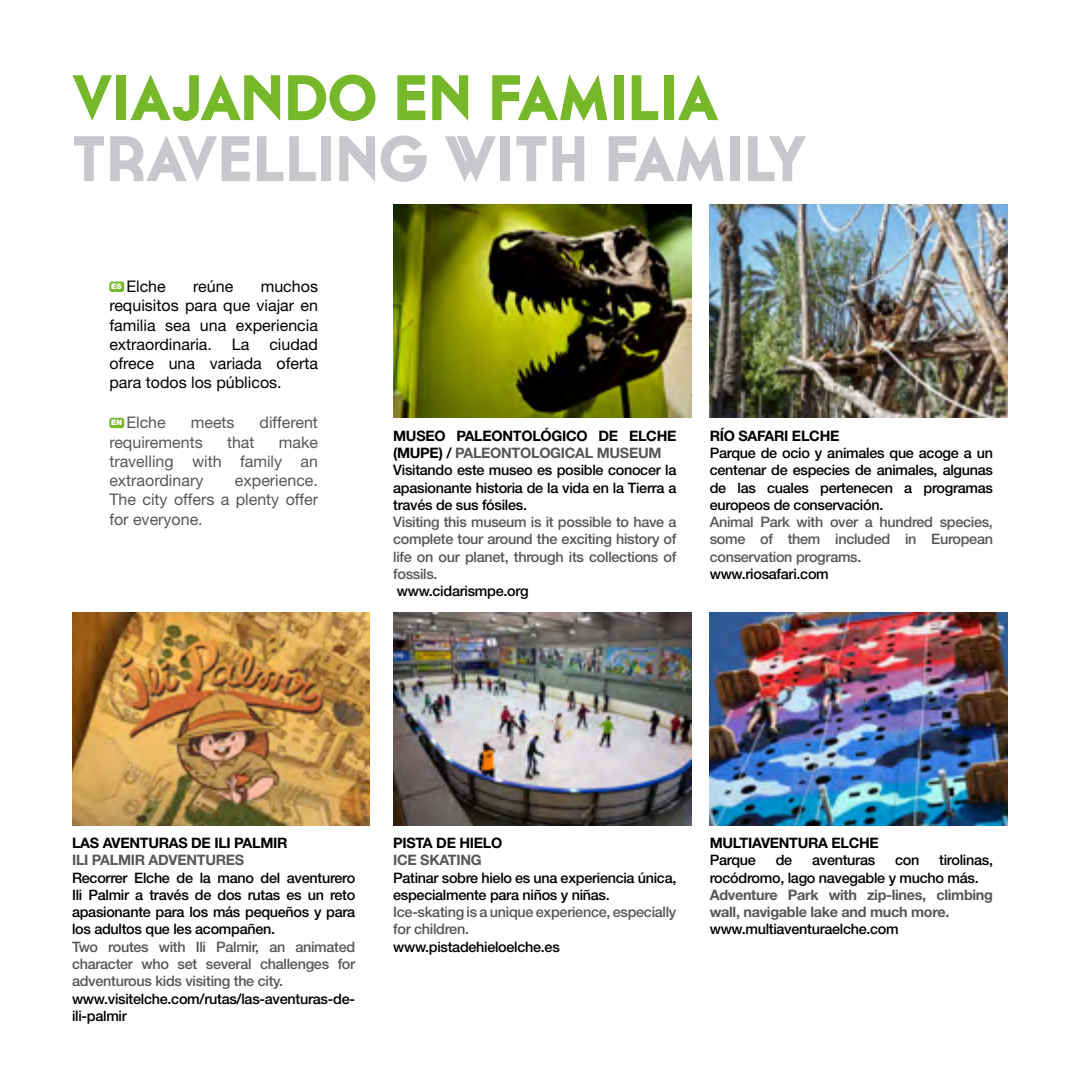
<style>
.page{position:relative;width:1078px;height:1078px;background:#fff}
.page>*{position:absolute;margin:0;border:0;box-sizing:border-box;transform-origin:0 0}
.t1{font:700 64px "Cassannet";color:#cac7cc}
.t2{font:700 64px "Cassannet";color:#76b82a}
.t3{font:16px/19.2px "Helvetica Neue LT Std";color:#000;text-align:justify}
.t4{font:16px/19.2px "Helvetica Neue LT Std";color:#575756;text-align:justify}
.t5{font:500 14.4px/17.2px "Helvetica Neue LT Std";letter-spacing:-.02em;color:#000}
.t6{font:500 14.4px/17.2px "Helvetica Neue LT Std";letter-spacing:-.02em;color:#575756;text-align:justify}
.t7{font:700 14.4px/17.2px "Helvetica Neue LT Std";letter-spacing:-.02em;color:#575756}
.t8{font:700 14.4px "Helvetica Neue LT Std";letter-spacing:-.02em;color:#000}
.t9{font:900 7.6px "Helvetica Neue LT Std";color:#fff}
.s1{font-weight:700}
.s2{font-weight:700;color:#575756}
</style>
<div class="page">
<img style="left:72px;top:612px;width:298px;height:213px">
<img style="left:393px;top:205px;width:298px;height:213px">
<img style="left:393px;top:612px;width:298px;height:213px">
<img style="left:709px;top:205px;width:298px;height:213px">
<img style="left:709px;top:612px;width:298px;height:213px">
<div style="left:109px;top:281px;width:15px;height:11px;background:#76b82a;border-radius:2px"></div>
<div style="left:109px;top:417px;width:15px;height:11px;background:#76b82a;border-radius:2px"></div>
<h1 class="t2" style="left:72px;top:60px;width:647px">VIAJANDO EN FAMILIA</h1>
<h1 class="t1" style="left:72px;top:120px;width:735px">TRAVELLING WITH FAMILY</h1>
<p class="t3" style="left:126px;top:277px;width:41px">Elche</p>
<p class="t3" style="left:193px;top:277px;width:42px">reúne</p>
<p class="t3" style="left:109px;top:277px;width:210px;text-indent:151px">muchos requisitos para que viajar en familia sea una experiencia extraordinaria. La ciudad ofrece una variada oferta para todos los públicos.</p>
<p class="t4" style="left:126px;top:413px;width:41px">Elche</p>
<p class="t4" style="left:191px;top:413px;width:45px">meets</p>
<p class="t4" style="left:259px;top:413px;width:60px">different</p>
<p class="t4" style="left:109px;top:432px;width:95px">requirements</p>
<p class="t4" style="left:227px;top:432px;width:29px">that</p>
<p class="t9" style="left:111px;top:282px;width:12px">ES</p>
<p class="t9" style="left:111px;top:418px;width:13px">EN</p>
<p class="t4" style="left:109px;top:432px;width:210px;text-indent:169px">make travelling with family an extraordinary</p>
<p class="t4" style="left:109px;top:470px;width:210px;text-indent:126px">experience.<br>The city offers a plenty offer for everyone.</p>
<p class="t5" style="left:393px;top:426px;width:285px"><span class="s1">MUSEO PALEONTOLÓGICO DE ELCHE (MUPE) /</span> <span class="s2">PALEONTOLOGICAL MUSEUM </span>Visitando este museo es posible conocer la apasionante historia de la vida en la Tierra a través de sus fósiles.</p>
<p class="t6" style="left:393px;top:513px;width:285px">Visiting this museum is it possible to have a complete tour around the exciting history of life on our planet, through its collections of fossils.</p>
<p class="t5" style="left:397px;top:582px;width:133px">www.cidarismpe.org</p>
<p class="t8" style="left:709px;top:426px;width:131px">RÍO SAFARI ELCHE</p>
<p class="t5" style="left:709px;top:444px;width:285px;text-align:justify">Parque de ocio y animales que acoge a un centenar de especies de animales, algunas de las cuales pertenecen a programas europeos de conservación.</p>
<p class="t6" style="left:709px;top:513px;width:285px">Animal Park with over a hundred species, some of them included in European conservation programs.</p>
<p class="t5" style="left:709px;top:565px;width:120px">www.riosafari.com</p>
<p class="t8" style="left:72px;top:833px;width:217px">LAS AVENTURAS DE ILI PALMIR</p>
<p class="t7" style="left:72px;top:851px;width:174px">ILI PALMIR ADVENTURES</p>
<p class="t5" style="left:72px;top:868px;width:285px;text-align:justify">Recorrer Elche de la mano del aventurero Ili Palmir a través de dos rutas es un reto apasionante para los más pequeños y para los adultos que les acompañen.</p>
<p class="t6" style="left:72px;top:937px;width:285px">Two routes with Ili Palmir, an animated character who set several challenges for adventurous kids visiting the city.</p>
<p class="t5" style="left:72px;top:989px;width:284px">www.visitelche.com/rutas/las-aventuras-de&shy;ili-palmir</p>
<p class="t8" style="left:393px;top:833px;width:111px">PISTA DE HIELO</p>
<p class="t7" style="left:393px;top:851px;width:90px">ICE SKATING</p>
<p class="t5" style="left:393px;top:868px;width:285px">Patinar sobre hielo es una experiencia única, especialmente para niños y niñas.</p>
<p class="t6" style="left:393px;top:903px;width:285px">Ice-skating is a unique experience, especially for children.</p>
<p class="t5" style="left:393px;top:937px;width:168px">www.pistadehieloelche.es</p>
<p class="t8" style="left:709px;top:833px;width:171px">MULTIAVENTURA ELCHE</p>
<p class="t5" style="left:709px;top:851px;width:48px">Parque</p>
<p class="t5" style="left:775px;top:851px;width:18px">de</p>
<p class="t5" style="left:812px;top:851px;width:65px">aventuras</p>
<p class="t5" style="left:894px;top:851px;width:26px">con</p>
<p class="t5" style="left:709px;top:851px;width:285px;text-indent:229px">tirolinas, rocódromo, lago navegable y mucho más.</p>
<p class="t7" style="left:709px;top:885px;width:285px">Adventure Park with zip-lines, climbing wall, navigable lake and much more.</p>
<p class="t5" style="left:709px;top:920px;width:190px">www.multiaventuraelche.com</p>
</div>
